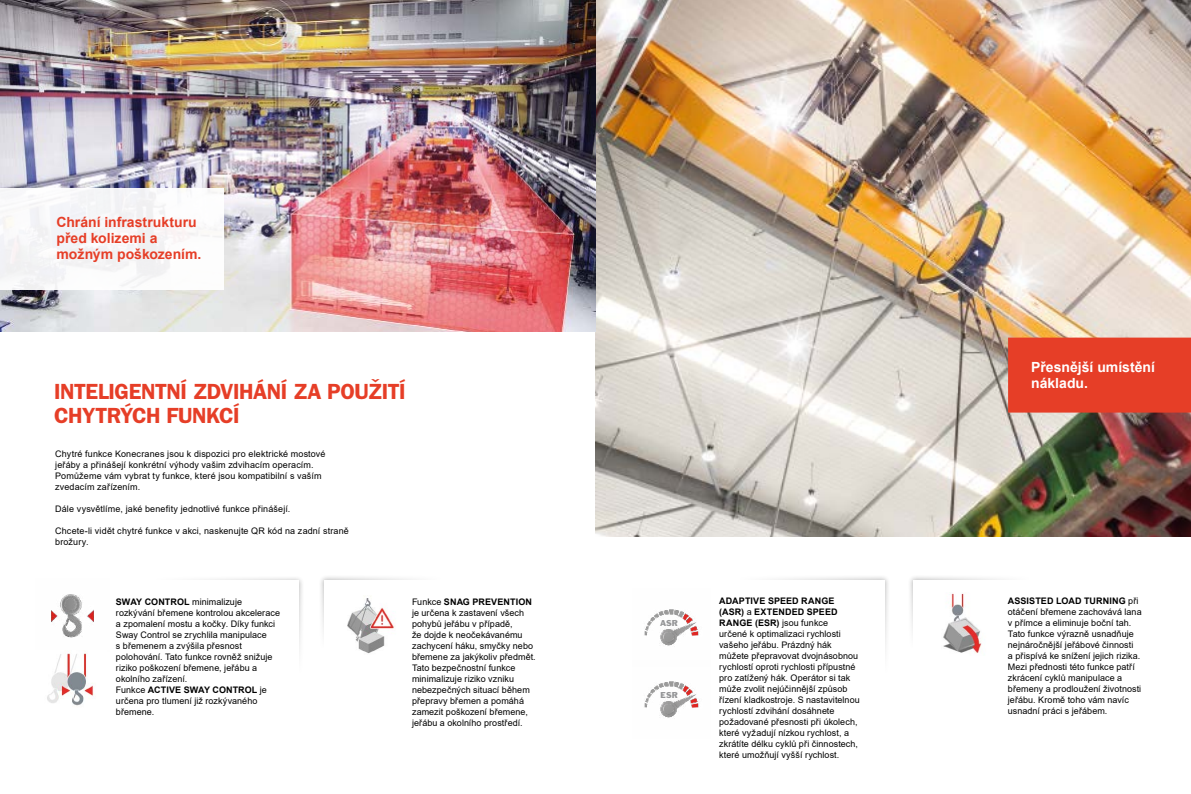
<style>
.page{position:relative;width:1191px;height:794px;background:#fff}
.page>*{position:absolute;margin:0;border:0;box-sizing:border-box;transform-origin:0 0}
.t1{font:600 22px/24px "ITC Franklin Gothic Std";letter-spacing:-.025em;color:#e63e27}
.t2{font:700 14px/16px "Arial";color:#e63e27}
.t3{font:700 14px/16px "Arial";color:#fff}
.t4{font:9px/11px "Arial";letter-spacing:.01em;color:#000}
.t5{font:7.9px "Franklin Gothic Std";color:#949597}
.s1{font-weight:700}
</style>
<div class="page">
<img style="left:595px;top:0;width:596px;height:537px">
<img style="left:0;top:0;width:595px;height:332px">
<div style="left:71px;top:575px;width:234px;height:121px;background:#000;opacity:.38"></div>
<div style="left:76px;top:580px;width:223px;height:110px;background:#fff"></div>
<div style="left:318px;top:575px;width:234px;height:121px;background:#000;opacity:.38"></div>
<div style="left:324px;top:580px;width:223px;height:110px;background:#fff"></div>
<div style="left:656px;top:575px;width:234px;height:121px;background:#000;opacity:.38"></div>
<div style="left:662px;top:580px;width:223px;height:110px;background:#fff"></div>
<div style="left:907px;top:575px;width:234px;height:120px;background:#000;opacity:.38"></div>
<div style="left:912px;top:580px;width:223px;height:110px;background:#fff"></div>
<div style="left:1008px;top:337px;width:183px;height:75px;background:#e63e27"></div>
<img style="left:51px;top:579px;width:59px;height:72px">
<img style="left:47px;top:651px;width:59px;height:55px">
<img style="left:943px;top:593px;width:39px;height:61px">
<img style="left:644px;top:589px;width:55px;height:72px">
<img style="left:347px;top:598px;width:48px;height:56px">
<div style="left:0;top:188px;width:224px;height:101px;background:#f8f7f8"></div>
<img style="left:644px;top:661px;width:66px;height:57px">
<h2 class="t2" style="left:57px;top:214px;width:146px">Chrání infrastrukturu před kolizemi a možným poškozením.</h2>
<h1 class="t1" style="left:54px;top:379px;width:353px">INTELIGENTNÍ ZDVIHÁNÍ ZA POUŽITÍ<br>CHYTRÝCH FUNKCÍ</h1>
<p class="t4" style="left:55px;top:448px;width:272px">Chytré funkce Konecranes jsou k dispozici pro elektrické mostové jeřáby a přinášejí konkrétní výhody vašim zdvihacím operacím.<br>Pomůžeme vám vybrat ty funkce, které jsou kompatibilní s vaším zvedacím zařízením.</p>
<p class="t4" style="left:55px;top:503px;width:237px">Dále vysvětlíme, jaké benefity jednotlivé funkce přinášejí.</p>
<p class="t4" style="left:55px;top:525px;width:295px">Chcete-li vidět chytré funkce v akci, naskenujte QR kód na zadní straně brožury.</p>
<h2 class="t3" style="left:1031px;top:359px;width:125px">Přesnější umístění nákladu.</h2>
<p class="t4" style="left:116px;top:596px;width:166px"><span class="s1">SWAY CONTROL</span> minimalizuje rozkývání břemene kontrolou akcelerace a zpomalení mostu a kočky. Díky funkci<br>Sway Control se zrychlila manipulace<br>s břemenem a zvýšila přesnost polohování. Tato funkce rovněž snižuje riziko poškození břemene, jeřábu a okolního zařízení.<br>Funkce <span class="s1">ACTIVE SWAY CONTROL</span> je určena pro tlumení již rozkývaného břemene.</p>
<p class="t4" style="left:412px;top:596px;width:125px">Funkce <span class="s1">SNAG PREVENTION </span>je určena k zastavení všech pohybů jeřábu v případě,<br>že dojde k neočekávanému zachycení háku, smyčky nebo břemene za jakýkoliv předmět.<br>Tato bezpečnostní funkce minimalizuje riziko vzniku nebezpečných situací během přepravy břemen a pomáhá zamezit poškození břemene, jeřábu a okolního prostředí.</p>
<p class="t4" style="left:1008px;top:595px;width:135px"><span class="s1">ASSISTED LOAD TURNING</span> při otáčení břemene zachovává lana v přímce a eliminuje boční tah.<br>Tato funkce výrazně usnadňuje nejnáročnější jeřábové činnosti<br>a přispívá ke snížení jejich rizika.<br>Mezi přednosti této funkce patří zkrácení cyklů manipulace a břemeny a prodloužení životnosti jeřábu. Kromě toho vám navíc usnadní práci s jeřábem.</p>
<p class="t4" style="left:719px;top:595px;width:142px"><span class="s1">ADAPTIVE SPEED RANGE (ASR)</span> a <span class="s1">EXTENDED SPEED<br>RANGE (ESR)</span> jsou funkce<br>určené k optimalizaci rychlosti vašeho jeřábu. Prázdný hák můžete přepravovat dvojnásobnou rychlostí oproti rychlosti přípustné pro zatížený hák. Operátor si tak může zvolit nejúčinnější způsob řízení kladkostroje. S nastavitelnou rychlostí zdvihání dosáhnete požadované přesnosti při úkolech, které vyžadují nízkou rychlost, a zkrátíte délku cyklů při činnostech, které umožňují vyšší rychlost.</p>
<p class="t5" style="left:660px;top:618px;width:19px">ASR</p>
<p class="t5" style="left:660px;top:690px;width:19px">ESR</p>
</div>
